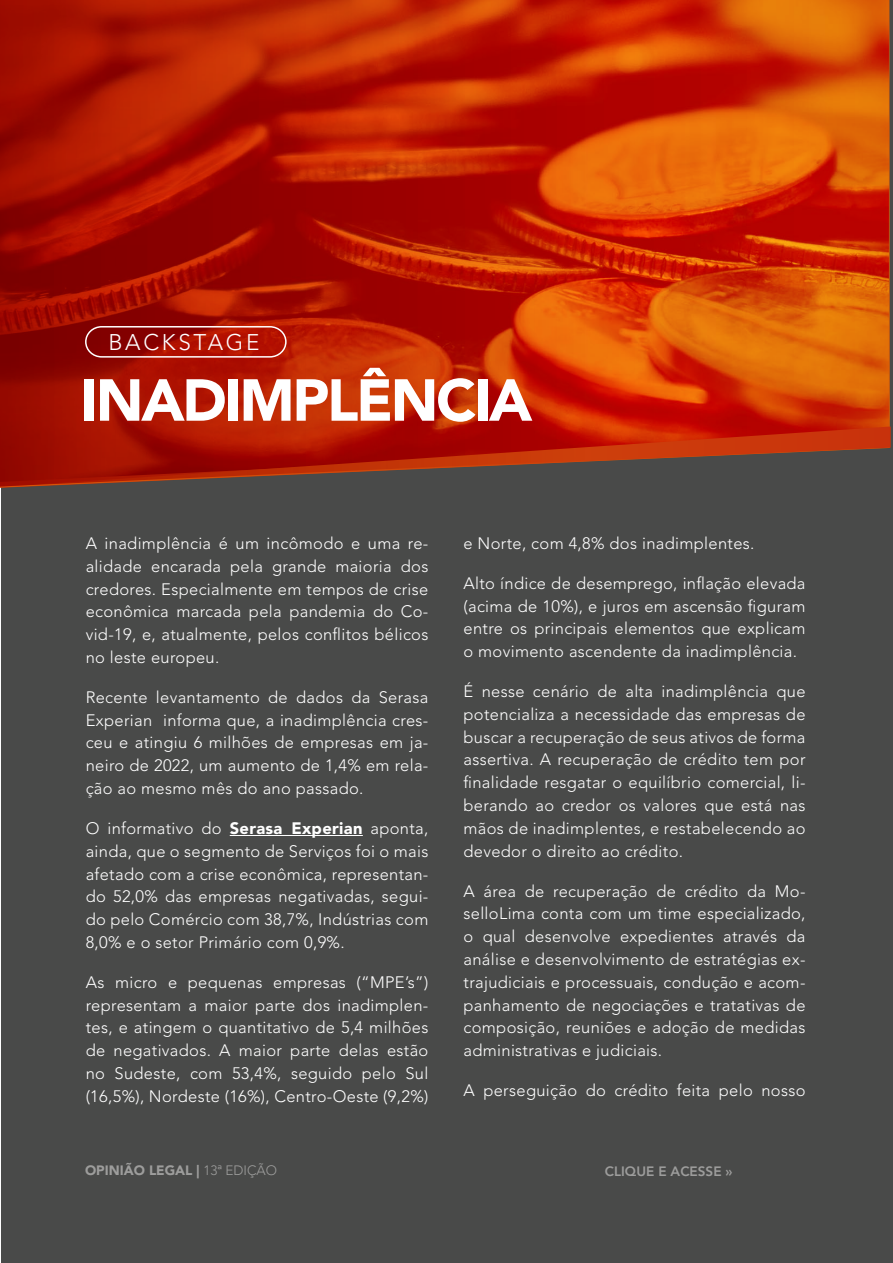
<style>
.page{position:relative;width:893px;height:1263px;background:#fff}
.page>*{position:absolute;margin:0;border:0;box-sizing:border-box;transform-origin:0 0}
.t1{font:900 58.65px "Avenir LT Std";letter-spacing:-.04em;color:#fff}
.t2{font:300 22.5px "Avenir LT Std";letter-spacing:.12em;color:#fff}
.t3{font:300 16.5px/22.8px "Avenir LT Std";letter-spacing:.02em;color:#fff;text-align:justify}
.t4{font:900 13.5px "Avenir LT Std";color:#9d9d9c}
.t5{font:800 13.5px "Avenir LT Std";color:#9d9d9c}
.s1{font-weight:900}
.s2{font-weight:300}
</style>
<div class="page">
<div style="left:1px;top:0;width:892px;height:1263px;background:#494a49"></div>
<svg style="left:0;top:0;width:889px;height:487px;background:#b82805"></svg>
<hr style="left:230px;top:835px;width:133px;height:1px;background:#fff">
<svg style="left:84px;top:325px;width:203px;height:33px;background:#a82119"></svg>
<h2 class="t2" style="left:108px;top:329px;width:152px">BACKSTAGE</h2>
<h1 class="t1" style="left:81px;top:365px;width:453px">INADIMPLÊNCIA</h1>
<p class="t3" style="left:86px;top:532px;width:344px">A inadimplência é um incômodo e uma re&shy;alidade encarada pela grande maioria dos credores. Especialmente em tempos de crise econômica marcada pela pandemia do Co&shy;vid-19, e, atualmente, pelos conflitos bélicos no leste europeu.</p>
<p class="t3" style="left:86px;top:686px;width:344px">Recente levantamento de dados da Serasa Experian informa que, a inadimplência cres&shy;ceu e atingiu 6 milhões de empresas em ja&shy;neiro de 2022, um aumento de 1,4% em rela&shy;ção ao mesmo mês do ano passado.</p>
<p class="t3" style="left:86px;top:817px;width:344px">O informativo do <span class="s1">Serasa Experian</span> aponta, ainda, que o segmento de Serviços foi o mais afetado com a crise econômica, representan&shy;do 52,0% das empresas negativadas, segui&shy;do pelo Comércio com 38,7%, Indústrias com 8,0% e o setor Primário com 0,9%.</p>
<p class="t3" style="left:86px;top:971px;width:344px">As micro e pequenas empresas (“MPE’s”) representam a maior parte dos inadimplen&shy;tes, e atingem o quantitativo de 5,4 milhões de negativados. A maior parte delas estão no Sudeste, com 53,4%, seguido pelo Sul (16,5%), Nordeste (16%), Centro-Oeste (9,2%)</p>
<p class="t3" style="left:463px;top:532px;width:293px">e Norte, com 4,8% dos inadimplentes.</p>
<p class="t3" style="left:463px;top:572px;width:344px">Alto índice de desemprego, inflação elevada (acima de 10%), e juros em ascensão figuram entre os principais elementos que explicam o movimento ascendente da inadimplência.</p>
<p class="t3" style="left:463px;top:680px;width:344px">É nesse cenário de alta inadimplência que potencializa a necessidade das empresas de buscar a recuperação de seus ativos de forma assertiva. A recuperação de crédito tem por finalidade resgatar o equilíbrio comercial, li&shy;berando ao credor os valores que está nas mãos de inadimplentes, e restabelecendo ao devedor o direito ao crédito.</p>
<p class="t3" style="left:463px;top:879px;width:344px">A área de recuperação de crédito da Mo&shy;selloLima conta com um time especializado, o qual desenvolve expedientes através da análise e desenvolvimento de estratégias ex&shy;trajudiciais e processuais, condução e acom&shy;panhamento de negociações e tratativas de composição, reuniões e adoção de medidas administrativas e judiciais.</p>
<p class="t3" style="left:463px;top:1079px;width:344px">A perseguição do crédito feita pelo nosso</p>
<p class="t4" style="left:85px;top:1162px;width:194px">OPINIÃO LEGAL | <span class="s2">13a EDIÇÃO</span></p>
<p class="t5" style="left:605px;top:1164px;width:129px">CLIQUE E ACESSE »</p>
</div>
